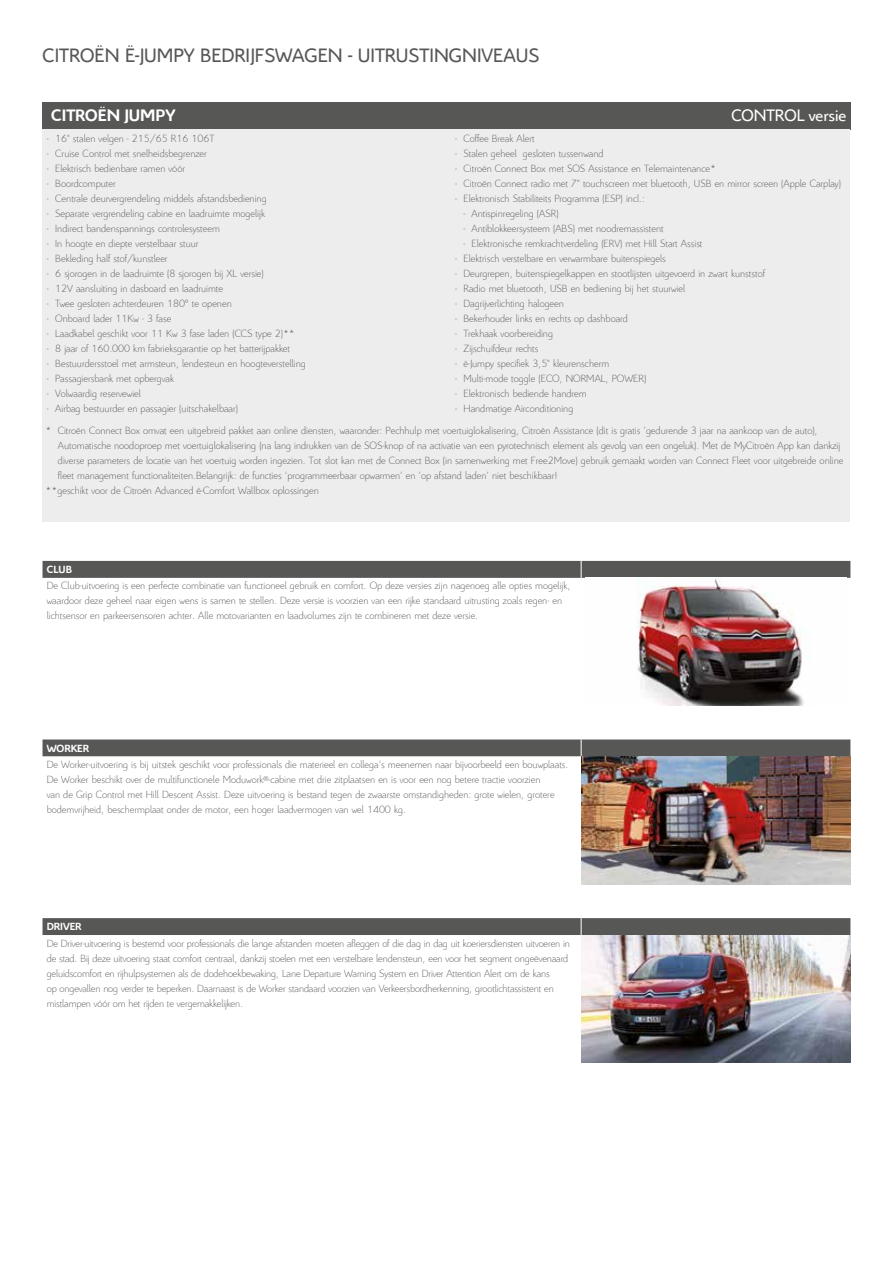
<style>
.page{position:relative;width:893px;height:1263px;background:#fff}
.page>*{position:absolute;margin:0;border:0;box-sizing:border-box;transform-origin:0 0}
.t1{font:21px "Citroen";color:#575756}
.t2{font:18px "Citroen";color:#fff}
.t3{font:700 18px "Citroen";color:#fff}
.t4{font:300 11.25px/15px "Citroen";color:#575756}
.t5{font:700 11.25px "Citroen";color:#fff}
</style>
<div class="page">
<div style="left:43px;top:561px;width:807px;height:17px;background:#575756"></div>
<img style="left:637px;top:578px;width:172px;height:127px">
<svg style="left:43px;top:756px;width:538px;height:1px"></svg>
<div style="left:43px;top:739px;width:807px;height:17px;background:#575756"></div>
<img style="left:581px;top:756px;width:269px;height:128px">
<div style="left:43px;top:918px;width:807px;height:17px;background:#575756"></div>
<img style="left:581px;top:935px;width:269px;height:128px">
<div style="left:43px;top:102px;width:807px;height:28px;background:#575756"></div>
<div style="left:43px;top:130px;width:807px;height:298px;background:#ededed"></div>
<div style="left:43px;top:425px;width:807px;height:97px;background:#ededed"></div>
<h1 class="t1" style="left:43px;top:44px;width:498px">CITROËN Ë-JUMPY BEDRIJFSWAGEN - UITRUSTINGNIVEAUS</h1>
<h2 class="t3" style="left:51px;top:105px;width:126px">CITROËN JUMPY</h2>
<h2 class="t2" style="left:731px;top:105px;width:116px">CONTROL versie</h2>
<p class="t4" style="left:47px;top:131px;width:169px">- 16" stalen velgen - 215/65 R16 106T</p>
<p class="t4" style="left:47px;top:146px;width:162px">- Cruise Control met snelheidsbegrenzer</p>
<p class="t4" style="left:47px;top:161px;width:140px">- Elektrisch bedienbare ramen vóór</p>
<p class="t4" style="left:47px;top:176px;width:71px">- Boordcomputer</p>
<p class="t4" style="left:47px;top:191px;width:221px">- Centrale deurvergrendeling middels afstandsbediening</p>
<p class="t4" style="left:47px;top:206px;width:220px">- Separate vergrendeling cabine en laadruimte mogelijk</p>
<p class="t4" style="left:47px;top:221px;width:175px">- Indirect bandenspannings controlesysteem</p>
<p class="t4" style="left:47px;top:236px;width:153px">- In hoogte en diepte verstelbaar stuur</p>
<p class="t4" style="left:47px;top:251px;width:122px">- Bekleding half stof/kunstleer</p>
<p class="t4" style="left:47px;top:266px;width:219px">- 6 sjorogen in de laadruimte (8 sjorogen bij XL versie)</p>
<p class="t4" style="left:47px;top:281px;width:178px">- 12V aansluiting in dasboard en laadruimte</p>
<p class="t4" style="left:47px;top:296px;width:186px">- Twee gesloten achterdeuren 180° te openen</p>
<p class="t4" style="left:47px;top:311px;width:126px">- Onboard lader 11Kw - 3 fase</p>
<p class="t4" style="left:47px;top:326px;width:250px">- Laadkabel geschikt voor 11 Kw 3 fase laden (CCS type 2)**</p>
<p class="t4" style="left:47px;top:341px;width:245px">- 8 jaar of 160.000 km fabrieksgarantie op het batterijpakket</p>
<p class="t4" style="left:47px;top:356px;width:261px">- Bestuurdersstoel met armsteun, lendesteun en hoogteverstelling</p>
<p class="t4" style="left:47px;top:371px;width:129px">- Passagiersbank met opbergvak</p>
<p class="t4" style="left:47px;top:386px;width:96px">- Volwaardig reservewiel</p>
<p class="t4" style="left:47px;top:401px;width:193px">- Airbag bestuurder en passagier (uitschakelbaar)</p>
<p class="t4" style="left:455px;top:131px;width:81px">- Coffee Break Alert</p>
<p class="t4" style="left:455px;top:146px;width:150px">- Stalen geheel gesloten tussenwand</p>
<p class="t4" style="left:455px;top:161px;width:262px">- Citroën Connect Box met SOS Assistance en Telemaintenance*</p>
<p class="t4" style="left:455px;top:176px;width:388px">- Citroën Connect radio met 7" touchscreen met bluetooth, USB en mirror screen (Apple Carplay)</p>
<p class="t4" style="left:455px;top:191px;width:192px">- Elektronisch Stabiliteits Programma (ESP) incl.:</p>
<p class="t4" style="left:463px;top:206px;width:97px">- Antispinregeling (ASR)</p>
<p class="t4" style="left:463px;top:221px;width:202px">- Antiblokkeersysteem (ABS) met noodremassistent</p>
<p class="t4" style="left:463px;top:236px;width:241px">- Elektronische remkrachtverdeling (ERV) met Hill Start Assist</p>
<p class="t4" style="left:455px;top:251px;width:212px">- Elektrisch verstelbare en verwarmbare buitenspiegels</p>
<p class="t4" style="left:455px;top:266px;width:311px">- Deurgrepen, buitenspiegelkappen en stootlijsten uitgevoerd in zwart kunststof</p>
<p class="t4" style="left:455px;top:281px;width:232px">- Radio met bluetooth, USB en bediening bij het stuurwiel</p>
<p class="t4" style="left:455px;top:296px;width:110px">- Dagrijverlichting halogeen</p>
<p class="t4" style="left:455px;top:311px;width:174px">- Bekerhouder links en rechts op dashboard</p>
<p class="t4" style="left:455px;top:326px;width:99px">- Trekhaak voorbereiding</p>
<p class="t4" style="left:455px;top:341px;width:85px">- Zijschuifdeur rechts</p>
<p class="t4" style="left:455px;top:356px;width:156px">- ë-Jumpy specifiek 3,5" kleurenscherm</p>
<p class="t4" style="left:455px;top:371px;width:193px">- Multi-mode toggle (ECO, NORMAL, POWER)</p>
<p class="t4" style="left:455px;top:386px;width:133px">- Elektronisch bediende handrem</p>
<p class="t4" style="left:46px;top:398px;width:773px;line-height:21.5px;text-indent:409px">- Handmatige Airconditioning<br>* Citroën Connect Box omvat een uitgebreid pakket aan online diensten, waaronder: Pechhulp met voertuiglokalisering, Citroën Assistance (dit is gratis 'gedurende 3 jaar na aankoop van de auto),</p>
<p class="t4" style="left:58px;top:438px;width:784px">Automatische noodoproep met voertuiglokalisering (na lang indrukken van de SOS-knop of na activatie van een pyrotechnisch element als gevolg van een ongeluk). Met de MyCitroën App kan dankzij</p>
<p class="t4" style="left:58px;top:453px;width:787px">diverse parameters de locatie van het voertuig worden ingezien. Tot slot kan met de Connect Box (in samenwerking met Free2Move) gebruik gemaakt worden van Connect Fleet voor uitgebreide online</p>
<p class="t4" style="left:58px;top:468px;width:501px">fleet management functionaliteiten.Belangrijk: de functies ‘programmeerbaar opwarmen’ en ‘op afstand laden’ niet beschikbaar!</p>
<p class="t4" style="left:46px;top:483px;width:275px">**geschikt voor de Citroën Advanced ë-Comfort Wallbox oplossingen</p>
<p class="t5" style="left:47px;top:563px;width:27px">CLUB</p>
<p class="t4" style="left:47px;top:578px;width:525px">De Club-uitvoering is een perfecte combinatie van functioneel gebruik en comfort. Op deze versies zijn nagenoeg alle opties mogelijk, waardoor deze geheel naar eigen wens is samen te stellen. Deze versie is voorzien van een rijke standaard uitrusting zoals regen- en lichtsensor en parkeersensoren achter. Alle motovarianten en laadvolumes zijn te combineren met deze versie.</p>
<p class="t5" style="left:47px;top:741px;width:44px">WORKER</p>
<p class="t4" style="left:47px;top:757px;width:523px">De Worker-uitvoering is bij uitstek geschikt voor professionals die materieel en collega’s meenemen naar bijvoorbeeld een bouwplaats.<br>De Worker beschikt over de multifunctionele Moduwork<sup>®</sup>-cabine met drie zitplaatsen en is voor een nog betere tractie voorzien<br>van de Grip Control met Hill Descent Assist. Deze uitvoering is bestand tegen de zwaarste omstandigheden: grote wielen, grotere bodemvrijheid, beschermplaat onder de motor, een hoger laadvermogen van wel 1400 kg.</p>
<p class="t5" style="left:47px;top:920px;width:36px">DRIVER</p>
<p class="t4" style="left:47px;top:935px;width:525px">De Driver-uitvoering is bestemd voor professionals die lange afstanden moeten afleggen of die dag in dag uit koeriersdiensten uitvoeren in de stad. Bij deze uitvoering staat comfort centraal, dankzij stoelen met een verstelbare lendensteun, een voor het segment ongeëvenaard geluidscomfort en rijhulpsystemen als de dodehoekbewaking, Lane Departure Warning System en Driver Attention Alert om de kans<br>op ongevallen nog verder te beperken. Daarnaast is de Worker standaard voorzien van Verkeersbordherkenning, grootlichtassistent en mistlampen vóór om het rijden te vergemakkelijken.</p>
</div>
